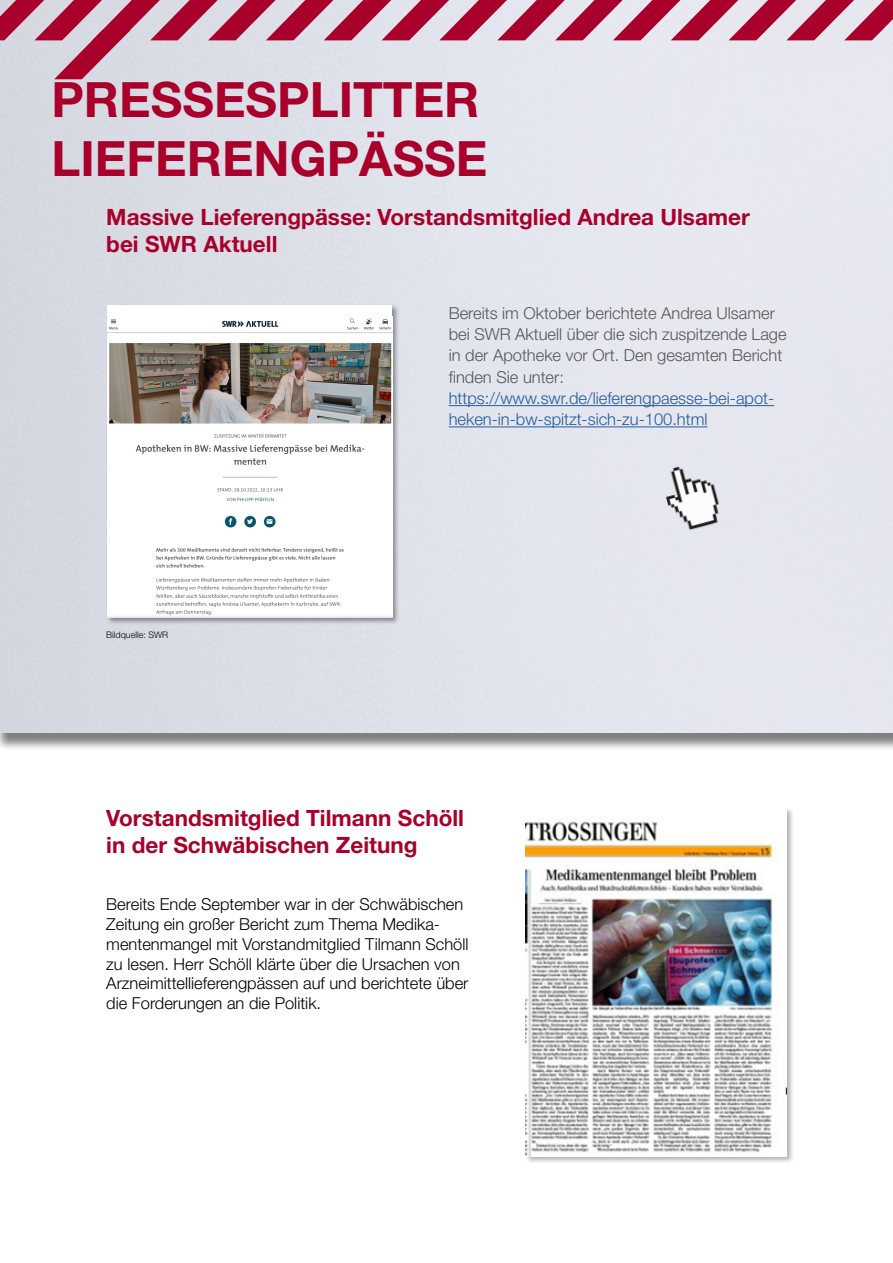
<style>
.page{position:relative;width:893px;height:1263px;background:#fff}
.page>*{position:absolute;margin:0;border:0;box-sizing:border-box;transform-origin:0 0}
.t1{font:700 48.75px/58.5px "Helvetica Neue LT";color:#a8002b}
.t2{font:700 22.5px/27px "Helvetica Neue LT";color:#a8002b}
.t3{font:300 16.5px/19.8px "Helvetica Neue LT";color:#000}
.t4{font:300 16.5px/21.3px "Helvetica Neue LT";color:#575754}
.t5{font:300 16.5px/21.3px "Helvetica Neue LT";color:#275b9b}
.t6{font:300 9px "Helvetica Neue LT";color:#000}
</style>
<div class="page">
<div style="left:0;top:0;width:893px;height:751px;background:#000;opacity:.5"></div>
<img style="left:0;top:79px;width:893px;height:653px">
<svg style="left:0;top:0;width:893px;height:79px;background:#d1a6b8"></svg>
<div style="left:524px;top:806px;width:270px;height:358px;background:#000;opacity:.3"></div>
<img style="left:526px;top:808px;width:261px;height:349px">
<hr style="left:449px;top:405px;width:325px;height:1px;background:#275b9b">
<hr style="left:449px;top:426px;width:258px;height:1px;background:#275b9b">
<div style="left:106px;top:304px;width:294px;height:321px;background:#000;opacity:.4"></div>
<div style="left:107px;top:305px;width:285px;height:313px;background:#fff"></div>
<img style="left:107px;top:318px;width:285px;height:300px">
<img style="left:656px;top:446px;width:79px;height:97px">
<h1 class="t1" style="left:51px;top:70px;width:438px">PRESSESPLITTER<br>LIEFERENGPÄSSE</h1>
<h2 class="t2" style="left:106px;top:203px;width:645px">Massive Lieferengpässe: Vorstandsmitglied Andrea Ulsamer bei SWR Aktuell</h2>
<p class="t6" style="left:106px;top:629px;width:64px">Bildquelle: SWR</p>
<p class="t4" style="left:449px;top:302px;width:339px">Bereits im Oktober berichtete Andrea Ulsamer bei SWR Aktuell über die sich zuspitzende Lage in der Apotheke vor Ort. Den gesamten Bericht finden Sie unter:</p>
<p class="t5" style="left:449px;top:387px;width:327px">https://www.swr.de/lieferengpaesse-bei-apot&shy;heken-in-bw-spitzt-sich-zu-100.html</p>
<h2 class="t2" style="left:106px;top:803px;width:359px">Vorstandsmitglied Tilmann Schöll in der Schwäbischen Zeitung</h2>
<p class="t3" style="left:106px;top:894px;width:364px">Bereits Ende September war in der Schwäbischen Zeitung ein großer Bericht zum Thema Medika&shy;mentenmangel mit Vorstandmitglied Tilmann Schöll zu lesen. Herr Schöll klärte über die Ursachen von Arzneimittellieferengpässen auf und berichtete über die Forderungen an die Politik.</p>
</div>
